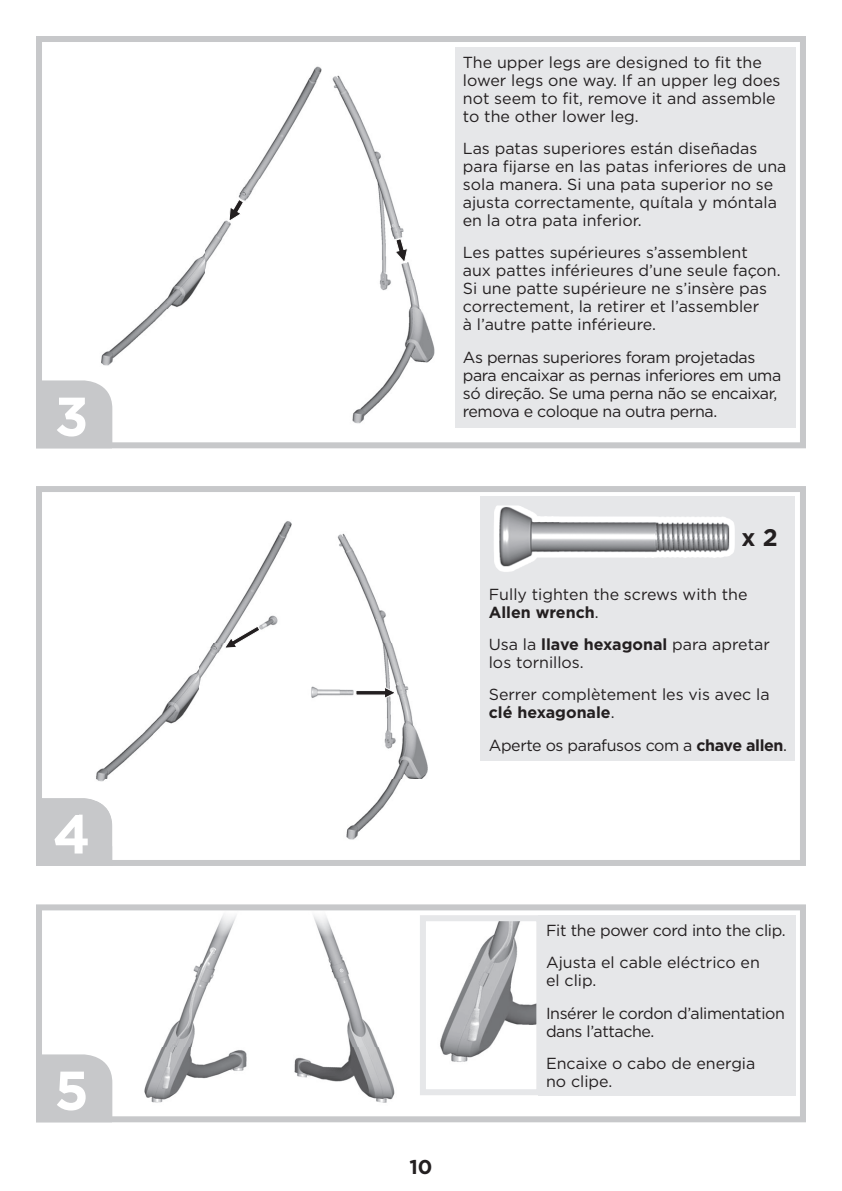
<style>
.page{position:relative;width:842px;height:1191px;background:#fff}
.page>*{position:absolute;margin:0;border:0;box-sizing:border-box;transform-origin:0 0}
.t1{font:700 54.6px "Gotham";color:#fff}
.t2{font:700 24px "Gotham";color:#231f20}
.t3{font:700 20px "Gotham";color:#231f20}
.t4{font:16px/18px "Gotham";color:#231f20}
.t5{font:16px/18px "Gotham";letter-spacing:-.025em;color:#231f20}
.t6{font:16px/32.4px "Gotham";letter-spacing:-.02em;color:#231f20}
.s1{font-weight:700}
</style>
<div class="page">
<img style="left:144px;top:914px;width:103px;height:189px">
<img style="left:294px;top:915px;width:101px;height:188px">
<img style="left:101px;top:66px;width:334px;height:358px">
<svg style="left:394px;top:238px;width:14px;height:25px"></svg>
<svg style="left:228px;top:199px;width:16px;height:23px"></svg>
<svg style="left:36px;top:373px;width:84px;height:76px"></svg>
<div style="left:36px;top:36px;width:770px;height:412px;border:6px solid #c7c8ca"></div>
<svg style="left:36px;top:486px;width:770px;height:380px"></svg>
<div style="left:455px;top:47px;width:340px;height:381px;background:#e6e7e9"></div>
<img style="left:80px;top:793px;width:37px;height:53px">
<img style="left:80px;top:815px;width:8px;height:31px">
<svg style="left:355px;top:687px;width:42px;height:12px"></svg>
<svg style="left:223px;top:625px;width:37px;height:24px"></svg>
<div style="left:481px;top:579px;width:314px;height:181px;background:#e6e7e9"></div>
<div style="left:481px;top:496px;width:314px;height:83px;background:#e6e7e9"></div>
<img style="left:494px;top:505px;width:241px;height:67px">
<img style="left:440px;top:922px;width:95px;height:140px">
<div style="left:420px;top:915px;width:122px;height:180px;border:6px solid #e6e7e9"></div>
<svg style="left:36px;top:1054px;width:84px;height:69px;background:#cfd0d1"></svg>
<div style="left:36px;top:904px;width:770px;height:218px;border:6px solid #c7c8ca"></div>
<div style="left:538px;top:915px;width:257px;height:180px;background:#e6e7e9"></div>
<h1 class="t1" style="left:55px;top:397px;width:35px">3</h1>
<h1 class="t1" style="left:53px;top:815px;width:39px">4</h1>
<h1 class="t1" style="left:54px;top:1071px;width:36px">5</h1>
<p class="t4" style="left:463px;top:54px;width:319px">The upper legs are designed to fit the lower legs one way. If an upper leg does not seem to fit, remove it and assemble to the other lower leg.</p>
<p class="t4" style="left:463px;top:141px;width:325px">Las patas superiores están diseñadas para fijarse en las patas inferiores de una sola manera. Si una pata superior no se ajusta correctamente, quítala y móntala en la otra pata inferior.</p>
<p class="t4" style="left:463px;top:245px;width:319px">Les pattes supérieures s’assemblent<br>aux pattes inférieures d’une seule façon.<br>Si une patte supérieure ne s’insère pas correctement, la retirer et l’assembler<br>à l’autre patte inférieure.</p>
<p class="t5" style="left:463px;top:349px;width:320px">As pernas superiores foram projetadas para encaixar as pernas inferiores em uma só direção. Se uma perna não se encaixar, remova e coloque na outra perna.</p>
<h2 class="t2" style="left:741px;top:529px;width:38px">x 2</h2>
<p class="t4" style="left:489px;top:586px;width:260px">Fully tighten the screws with the<br><span class="s1">Allen wrench</span>.</p>
<p class="t4" style="left:489px;top:636px;width:283px">Usa la <span class="s1">llave hexagonal</span> para apretar los tornillos.</p>
<p class="t4" style="left:489px;top:687px;width:282px">Serrer complètement les vis avec la <span class="s1">clé hexagonale</span>.</p>
<p class="t5" style="left:489px;top:737px;width:300px">Aperte os parafusos com a <span class="s1">chave allen</span>.</p>
<p class="t3" style="left:409px;top:1160px;width:25px">10</p>
<p class="t6" style="left:546px;top:915px;width:241px">Fit the power cord into the clip.<br>Ajusta el cable eléctrico en</p>
<p class="t5" style="left:546px;top:966px;width:240px;line-height:32.4px">el clip.<br>Insérer le cordon d’alimentation</p>
<p class="t4" style="left:546px;top:1016px;width:211px;line-height:32.4px">dans l’attache.<br>Encaixe o cabo de energia</p>
<p class="t4" style="left:546px;top:1074px;width:68px">no clipe.</p>
</div>
